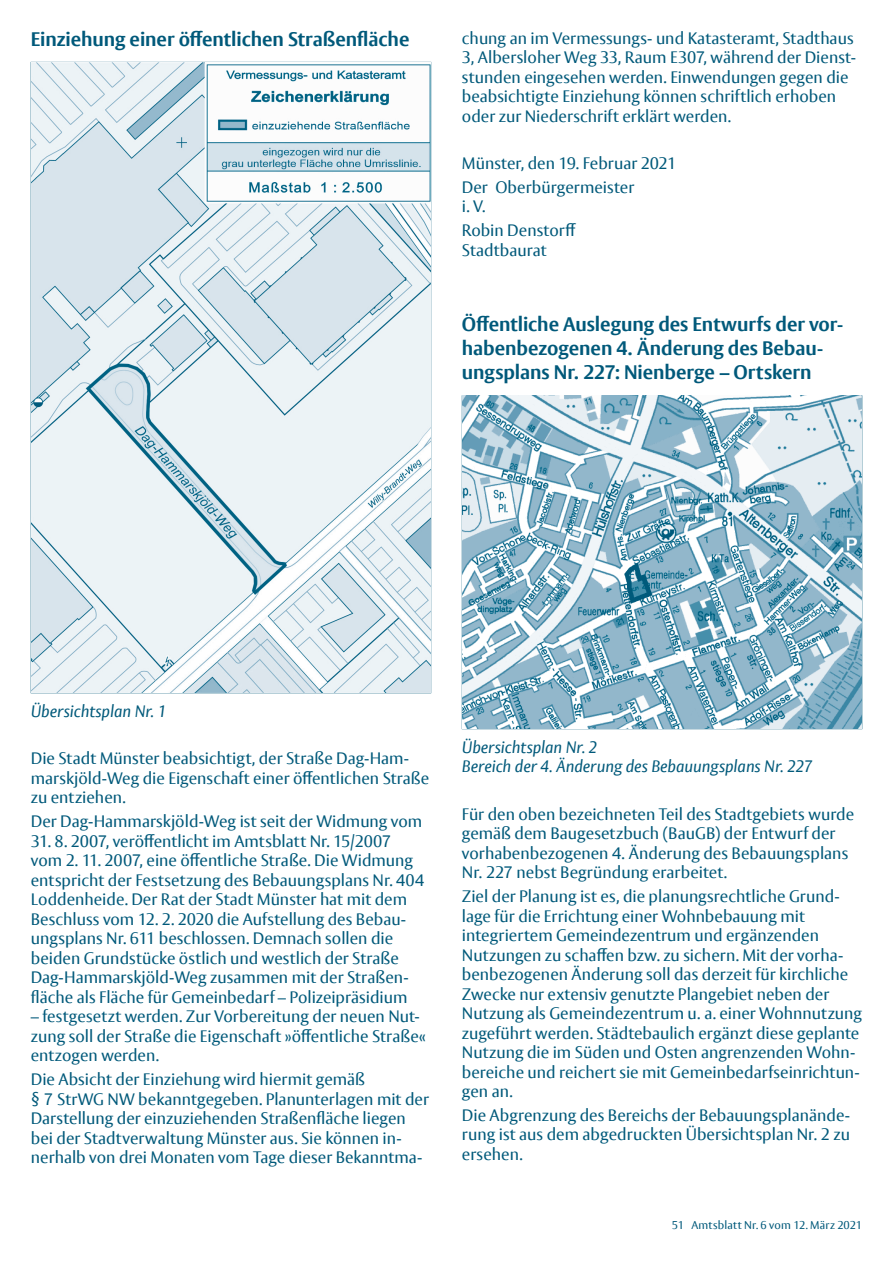
<style>
.page{position:relative;width:893px;height:1263px;background:#fff}
.page>*{position:absolute;margin:0;border:0;box-sizing:border-box;transform-origin:0 0}
.t1{font:700 19.5px/24px "Vesta Pro";letter-spacing:-.005em;color:#00597a}
.t2{font:16.5px/19.5px "Vesta Pro";color:#00597a}
.t3{font:italic 16.5px/19.5px "Vesta Pro";letter-spacing:-.005em;color:#00597a}
.t4{font:11.25px "Vesta Pro";letter-spacing:.015em;color:#00597a}
</style>
<div class="page">
<img style="left:31px;top:63px;width:400px;height:630px">
<img style="left:462px;top:396px;width:400px;height:333px">
<h3 class="t1" style="left:31px;top:27px;width:380px">Einziehung einer öffentlichen Straßenfläche</h3>
<p class="t2" style="left:462px;top:28px;width:396px">chung an im Vermessungs- und Katasteramt, Stadthaus 3, Albersloher Weg 33, Raum E307, während der Dienst&shy;stunden eingesehen werden. Einwendungen gegen die beabsichtigte Einziehung können schriftlich erhoben oder zur Niederschrift erklärt werden.</p>
<p class="t2" style="left:462px;top:153px;width:216px">Münster, den 19. Februar 2021</p>
<p class="t2" style="left:462px;top:177px;width:174px">Der Oberbürgermeister i. V.</p>
<p class="t2" style="left:462px;top:220px;width:116px">Robin Denstorff<br>Stadtbaurat</p>
<h3 class="t1" style="left:462px;top:312px;width:383px">Öffentliche Auslegung des Entwurfs der vor&shy;habenbezogenen 4. Änderung des Bebau&shy;ungsplans Nr. 227: Nienberge – Ortskern</h3>
<p class="t3" style="left:31px;top:701px;width:137px">Übersichtsplan Nr. 1</p>
<p class="t2" style="left:31px;top:749px;width:400px">Die Stadt Münster beabsichtigt, der Straße Dag-Ham&shy;marskjöld-Weg die Eigenschaft einer öffentlichen Straße zu entziehen.</p>
<p class="t2" style="left:31px;top:811px;width:393px">Der Dag-Hammarskjöld-Weg ist seit der Widmung vom</p>
<p class="t2" style="left:31px;top:831px;width:395px">31. 8. 2007, veröffentlicht im Amtsblatt Nr. 15/2007 vom 2. 11. 2007, eine öffentliche Straße. Die Widmung entspricht der Festsetzung des Bebauungsplans Nr. 404<br>Loddenheide. Der Rat der Stadt Münster hat mit dem Beschluss vom 12. 2. 2020 die Aufstellung des Bebau&shy;ungsplans Nr. 611 beschlossen. Demnach sollen die beiden Grundstücke östlich und westlich der Straße Dag-Hammarskjöld-Weg zusammen mit der Straßen&shy;fläche als Fläche für Gemeinbedarf – Polizeipräsidium</p>
<p class="t2" style="left:31px;top:1006px;width:397px">– festgesetzt werden. Zur Vorbereitung der neuen Nut&shy;zung soll der Straße die Eigenschaft »öffentliche Straße« entzogen werden.</p>
<p class="t2" style="left:31px;top:1069px;width:400px">Die Absicht der Einziehung wird hiermit gemäß<br>§ 7 StrWG NW bekanntgegeben. Planunterlagen mit der Darstellung der einzuziehenden Straßenfläche liegen bei der Stadtverwaltung Münster aus. Sie können in&shy;nerhalb von drei Monaten vom Tage dieser Bekanntma-</p>
<p class="t3" style="left:462px;top:737px;width:352px">Übersichtsplan Nr. 2<br>Bereich der 4. Änderung des Bebauungsplans Nr. 227</p>
<p class="t2" style="left:462px;top:804px;width:394px">Für den oben bezeichneten Teil des Stadtgebiets wurde gemäß dem Baugesetzbuch (BauGB) der Entwurf der vorhabenbezogenen 4. Änderung des Bebauungsplans Nr. 227 nebst Begründung erarbeitet.</p>
<p class="t2" style="left:462px;top:886px;width:402px">Ziel der Planung ist es, die planungsrechtliche Grund&shy;lage für die Errichtung einer Wohnbebauung mit integriertem Gemeindezentrum und ergänzenden Nutzungen zu schaffen bzw. zu sichern. Mit der vorha&shy;benbezogenen Änderung soll das derzeit für kirchliche Zwecke nur extensiv genutzte Plangebiet neben der Nutzung als Gemeindezentrum u. a. einer Wohnnutzung zugeführt werden. Städtebaulich ergänzt diese geplante Nutzung die im Süden und Osten angrenzenden Wohn&shy;bereiche und reichert sie mit Gemeinbedarfseinrichtun&shy;gen an.</p>
<p class="t2" style="left:462px;top:1105px;width:390px;text-align:justify">Die Abgrenzung des Bereichs der Bebauungsplanände&shy;rung ist aus dem abgedruckten Übersichtsplan Nr. 2 zu ersehen.</p>
<p class="t4" style="left:672px;top:1218px;width:192px">51 Amtsblatt Nr. 6 vom 12. März 2021</p>
</div>
